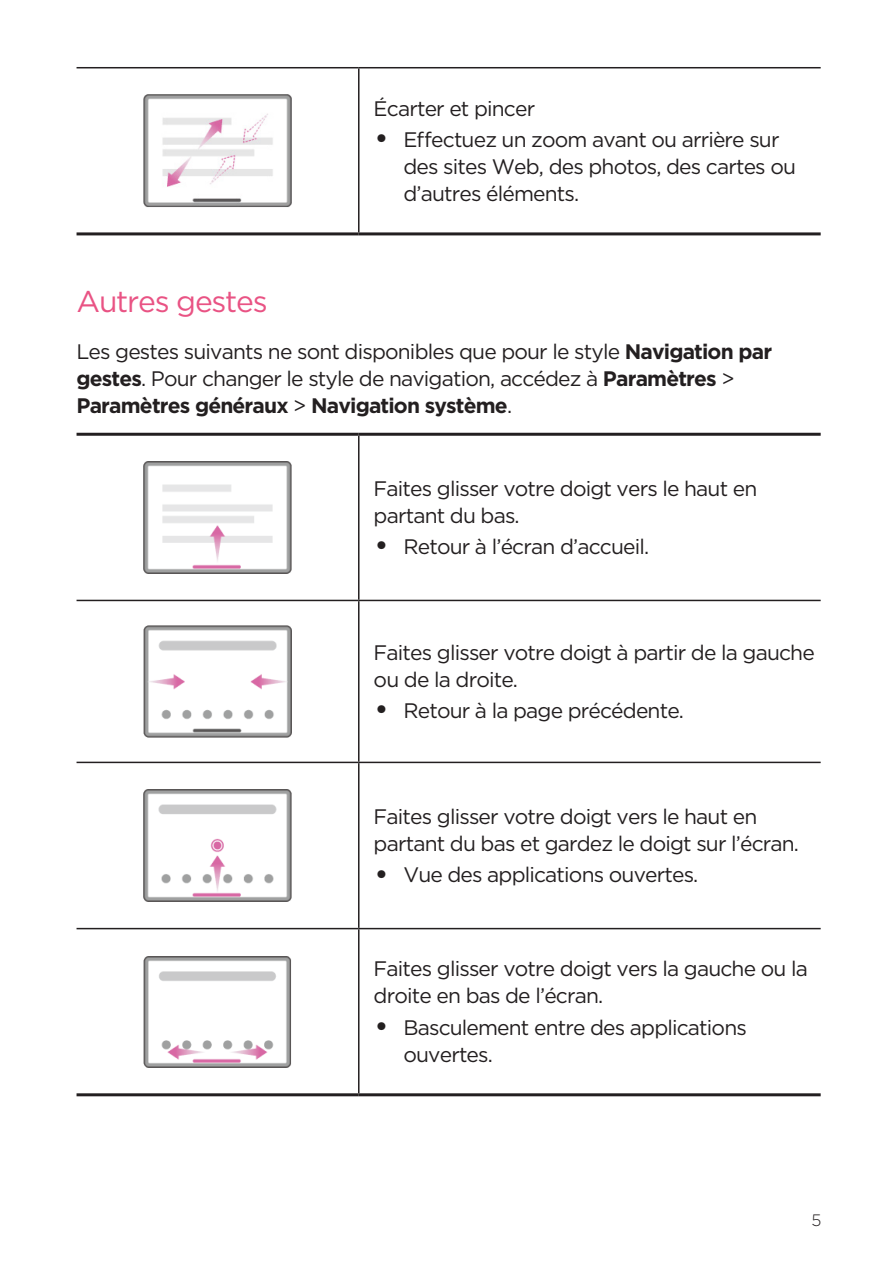
<style>
.page{position:relative;width:893px;height:1263px;background:#fff}
.page>*{position:absolute;margin:0;border:0;box-sizing:border-box;transform-origin:0 0}
._3级标题-红色{font:30px "Gotham";letter-spacing:-.04em;color:#e95384}
.正文{font:21px/27px "Gotham";letter-spacing:-.04em;color:#231f20}
.表格正文{font:21px/27px "Gotham";letter-spacing:-.04em;color:#231f20}
.t1{font:300 16.5px "Gotham";color:#231f20}
.s1{font-family:"Helvetica LT Std";font-weight:700;font-stretch:condensed}
.s2{font-weight:700}
</style>
<div class="page">
<hr style="left:77px;top:67px;width:282px;height:1px;background:#231f20">
<hr style="left:359px;top:67px;width:462px;height:1px;background:#231f20">
<hr style="left:358px;top:68px;width:1px;height:164px;background:#231f20">
<hr style="left:77px;top:232px;width:282px;height:3px;background:#231f20">
<hr style="left:359px;top:232px;width:462px;height:3px;background:#231f20">
<img style="left:144px;top:95px;width:148px;height:112px">
<hr style="left:77px;top:433px;width:282px;height:3px;background:#231f20">
<hr style="left:359px;top:433px;width:462px;height:3px;background:#231f20">
<hr style="left:358px;top:436px;width:1px;height:164px;background:#231f20">
<hr style="left:77px;top:600px;width:282px;height:1px;background:#231f20">
<hr style="left:359px;top:600px;width:462px;height:1px;background:#231f20">
<hr style="left:358px;top:601px;width:1px;height:161px;background:#231f20">
<hr style="left:77px;top:762px;width:282px;height:1px;background:#231f20">
<hr style="left:359px;top:762px;width:462px;height:1px;background:#231f20">
<hr style="left:358px;top:763px;width:1px;height:165px;background:#231f20">
<hr style="left:77px;top:928px;width:282px;height:1px;background:#231f20">
<hr style="left:359px;top:928px;width:462px;height:1px;background:#231f20">
<hr style="left:358px;top:929px;width:1px;height:164px;background:#231f20">
<hr style="left:77px;top:1093px;width:282px;height:3px;background:#231f20">
<hr style="left:359px;top:1093px;width:462px;height:3px;background:#231f20">
<img style="left:143px;top:461px;width:149px;height:112px">
<img style="left:143px;top:625px;width:149px;height:113px">
<img style="left:143px;top:789px;width:149px;height:112px">
<img style="left:143px;top:956px;width:148px;height:111px">
<p class="表格正文" style="left:374px;top:94px;width:163px">Écarter et pincer</p>
<p class="正文" style="left:403px;top:125px;width:394px;text-indent:-26px"><span class="s1">•</span> Effectuez un zoom avant ou arrière sur des sites Web, des photos, des cartes ou d’autres éléments.</p>
<p class="_3级标题-红色" style="left:77px;top:282px;width:193px">Autres gestes</p>
<p class="正文" style="left:77px;top:337px;width:697px">Les gestes suivants ne sont disponibles que pour le style <span class="s2">Navigation par gestes</span>. Pour changer le style de navigation, accédez à <span class="s2">Paramètres</span> &gt;<br><span class="s2">Paramètres généraux</span> &gt; <span class="s2">Navigation système</span>.</p>
<p class="表格正文" style="left:374px;top:474px;width:385px">Faites glisser votre doigt vers le haut en partant du bas.</p>
<p class="正文" style="left:377px;top:532px;width:274px"><span class="s1">•</span> Retour à l’écran d’accueil.</p>
<p class="表格正文" style="left:374px;top:638px;width:443px">Faites glisser votre doigt à partir de la gauche ou de la droite.</p>
<p class="正文" style="left:377px;top:696px;width:308px"><span class="s1">•</span> Retour à la page précédente.</p>
<p class="表格正文" style="left:374px;top:802px;width:427px">Faites glisser votre doigt vers le haut en partant du bas et gardez le doigt sur l’écran.</p>
<p class="正文" style="left:377px;top:861px;width:323px"><span class="s1">•</span> Vue des applications ouvertes.</p>
<p class="表格正文" style="left:374px;top:955px;width:436px">Faites glisser votre doigt vers la gauche ou la droite en bas de l’écran.</p>
<p class="正文" style="left:403px;top:1013px;width:345px;text-indent:-26px"><span class="s1">•</span> Basculement entre des applications ouvertes.</p>
<p class="t1" style="left:812px;top:1209px;width:11px">5</p>
</div>
